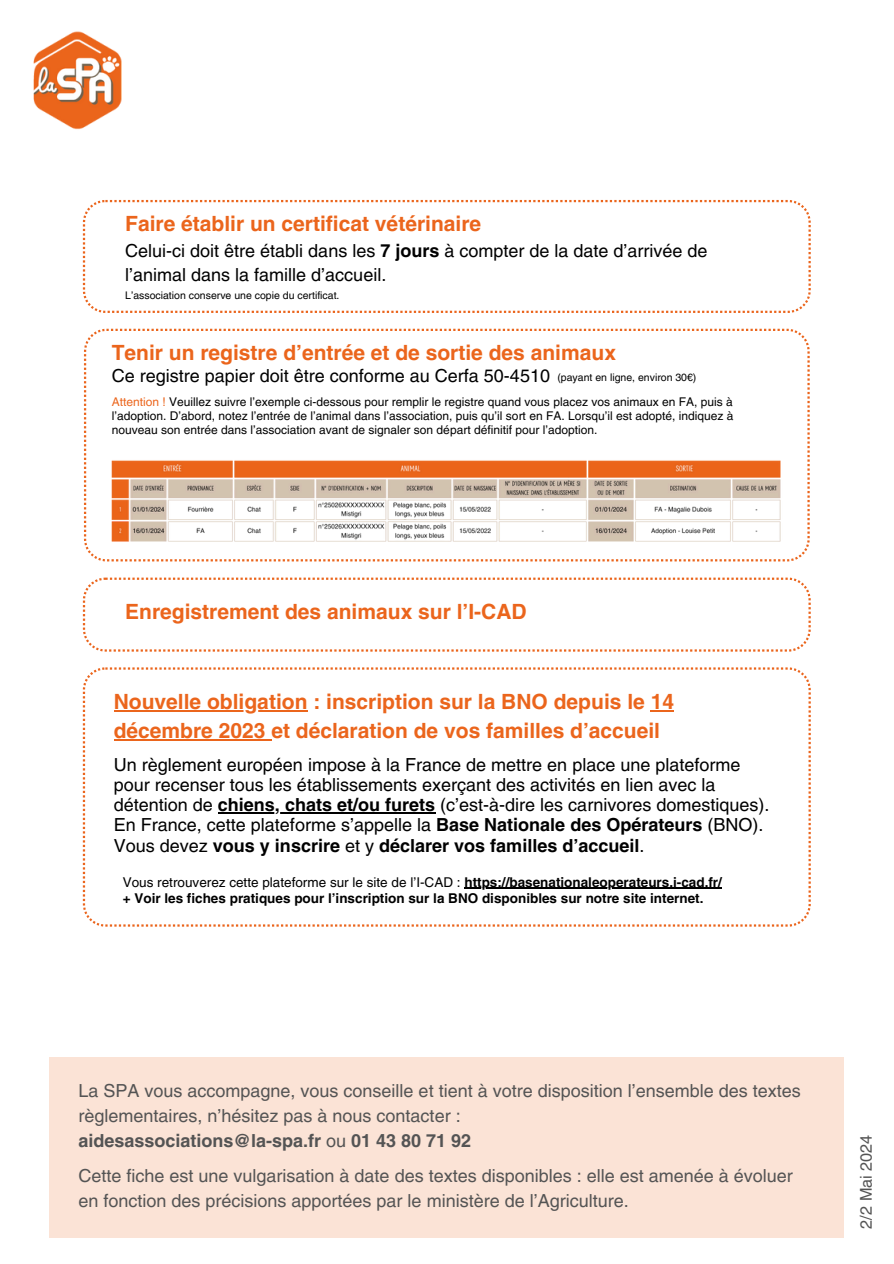
<style>
.page{position:relative;width:894px;height:1264px;background:#fff}
.page>*{position:absolute;margin:0;border:0;box-sizing:border-box;transform-origin:0 0}
.t1{font:700 21px/29.2px "Helvetica LT Pro";color:#eb651c}
.t2{font:18px/20.2px "Helvetica LT Pro";color:#000}
.t3{font:18px/25px "Helvetica LT Pro";color:#545454}
.t4{font:700 18px/20.2px "Helvetica LT Pro";color:#000}
.t5{font:16.2px "Helvetica LT Pro";color:#545454}
.t6{font:13.5px "Helvetica LT Pro";color:#000}
.t7{font:700 13.5px "Helvetica LT Pro";color:#000}
.t8{font:12px/13.8px "Helvetica LT Pro";color:#000;text-align:justify}
.t9{font:10.5px "Helvetica LT Pro";color:#000}
.s1{font-weight:700}
.s2{color:#eb651c}
.s3{font-weight:400}
</style>
<div class="page">
<img style="left:33px;top:31px;width:89px;height:99px">
<svg style="left:83px;top:577px;width:727px;height:74px"></svg>
<svg style="left:83px;top:667px;width:727px;height:259px"></svg>
<hr style="left:114px;top:710px;width:193px;height:1px;background:#eb651c">
<svg style="left:650px;top:710px;width:24px;height:1px"></svg>
<hr style="left:114px;top:739px;width:157px;height:1px;background:#eb651c">
<hr style="left:218px;top:812px;width:217px;height:1px;background:#000">
<hr style="left:464px;top:887px;width:257px;height:2px;background:#000">
<svg style="left:84px;top:329px;width:725px;height:232px"></svg>
<div style="left:50px;top:1057px;width:793px;height:181px;background:#fbe3d6"></div>
<svg style="left:83px;top:200px;width:727px;height:112px"></svg>
<img style="left:107px;top:457px;width:679px;height:89px">
<h2 class="t1" style="left:125px;top:211px;width:357px">Faire établir un certificat vétérinaire</h2>
<h2 class="t2" style="left:125px;top:240px;width:584px;line-height:24.5px">Celui-ci doit être établi dans les <span class="s1">7 jours</span> à compter de la date d’arrivée de l’animal dans la famille d’accueil.</h2>
<h2 class="t9" style="left:125px;top:291px;width:216px">L’association conserve une copie du certificat.</h2>
<h1 class="t1" style="left:112px;top:340px;width:505px">Tenir un registre d’entrée et de sortie des animaux</h1>
<h1 class="t2" style="left:112px;top:367px;width:439px">Ce registre papier doit être conforme au Cerfa 50-4510</h1>
<h2 class="t8" style="left:112px;top:396px;width:623px"><span class="s2">Attention !</span> Veuillez suivre l’exemple ci-dessous pour remplir le registre quand vous placez vos animaux en FA, puis à l’adoption. D’abord, notez l’entrée de l’animal dans l’association, puis qu’il sort en FA. Lorsqu’il est adopté, indiquez à nouveau son entrée dans l’association avant de signaler son départ définitif pour l’adoption.</h2>
<p class="t9" style="left:557px;top:373px;width:140px">(payant en ligne, environ 30€)</p>
<h2 class="t1" style="left:125px;top:599px;width:403px">Enregistrement des animaux sur l’I-CAD</h2>
<h2 class="t1" style="left:114px;top:689px;width:561px">Nouvelle obligation : inscription sur la BNO depuis le 14 décembre 2023 et déclaration de vos familles d’accueil</h2>
<h4 class="t2" style="left:114px;top:756px;width:657px">Un règlement européen impose à la France de mettre en place une plateforme pour recenser tous les établissements exerçant des activités en lien avec la détention de <span class="s1">chiens, chats et/ou furets</span> (c’est-à-dire les carnivores domestiques).</h4>
<p class="t4" style="left:114px;top:816px;width:651px"><span class="s3">En France, cette plateforme s’appelle la</span> Base Nationale des Opérateurs <span class="s3">(BNO).<br>Vous devez</span> vous y inscrire <span class="s3">et y</span> déclarer vos familles d’accueil<span class="s3">.</span></p>
<p class="t6" style="left:123px;top:877px;width:600px">Vous retrouverez cette plateforme sur le site de l’I-CAD : <span class="s1">https://basenationaleoperateurs.i-cad.fr/</span></p>
<h1 class="t7" style="left:123px;top:892px;width:582px">+ Voir les fiches pratiques pour l’inscription sur la BNO disponibles sur notre site internet.</h1>
<h3 class="t3" style="left:78px;top:1080px;width:723px">La SPA vous accompagne, vous conseille et tient à votre disposition l’ensemble des textes règlementaires, n’hésitez pas à nous contacter :<br><span class="s1">aidesassociations@la-spa.fr</span> ou <span class="s1">01 43 80 71 92</span></h3>
<h2 class="t3" style="left:78px;top:1165px;width:715px">Cette fiche est une vulgarisation à date des textes disponibles : elle est amenée à évoluer en fonction des précisions apportées par le ministère de l’Agriculture.</h2>
<p class="t5" style="left:859px;top:1228px;width:95px;rotate:-90deg">2/2 Mai 2024</p>
</div>
